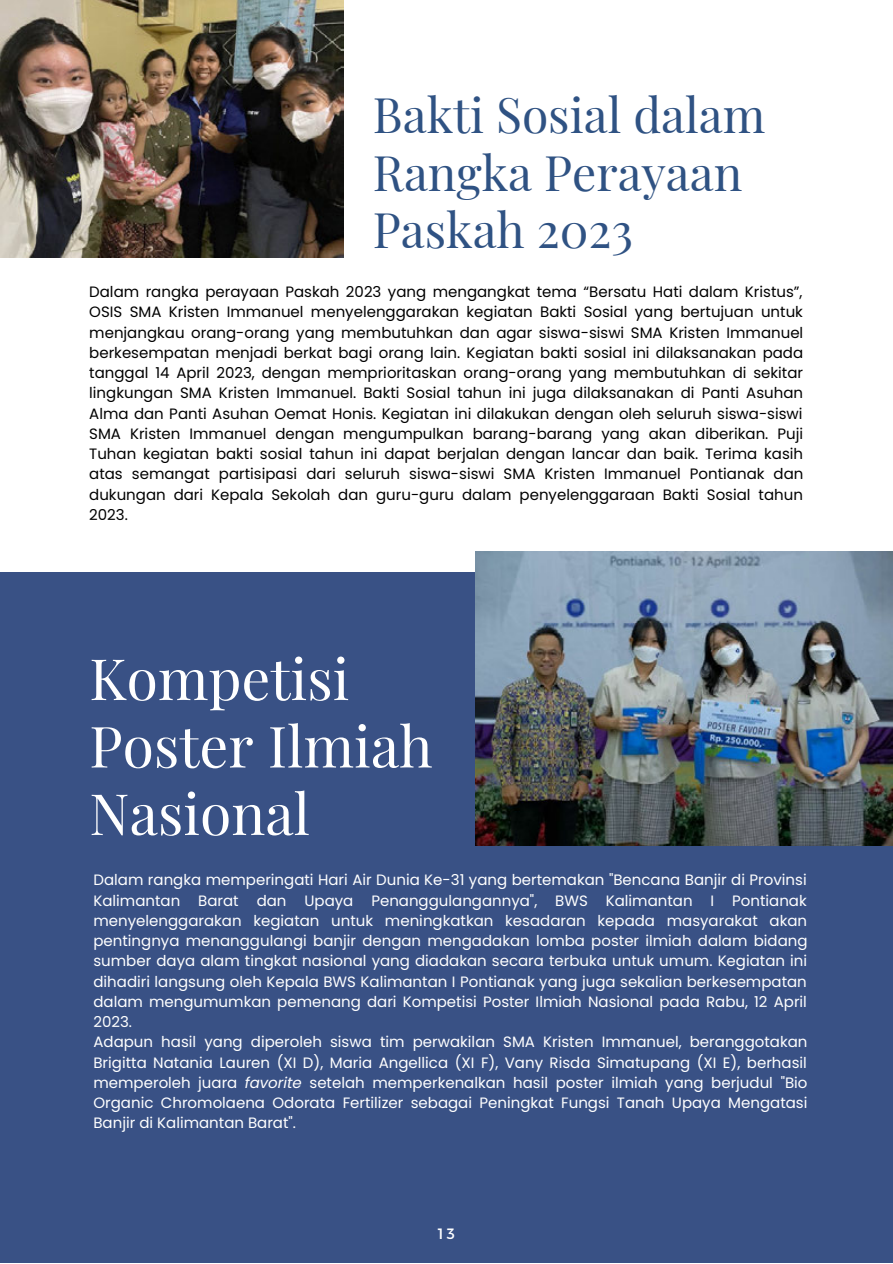
<style>
.page{position:relative;width:893px;height:1264px;background:#fff}
.page>*{position:absolute;margin:0;border:0;box-sizing:border-box;transform-origin:0 0}
.t1{font:57px/67.5px "Playfair Display";color:#fff}
.t2{font:48px/57.3px "Playfair Display";color:#2f5283}
.t3{font:15px/20.2px "Poppins";color:#fff;text-align:justify}
.t4{font:15px/20.2px "Poppins";color:#000;text-align:justify}
.t5{font:15px "Montserrat";color:#fff}
.s1{font-style:italic}
</style>
<div class="page">
<img style="left:0;top:0;width:343px;height:257px">
<div style="left:0;top:572px;width:892px;height:690px;background:#395185"></div>
<img style="left:475px;top:551px;width:417px;height:294px">
<p class="t2" style="left:373px;top:85px;width:394px">Bakti Sosial dalam<br>Rangka Perayaan<br>Paskah 2023</p>
<p class="t4" style="left:89px;top:282px;width:715px">Dalam rangka perayaan Paskah 2023 yang mengangkat tema “Bersatu Hati dalam Kristus”, OSIS SMA Kristen Immanuel menyelenggarakan kegiatan Bakti Sosial yang bertujuan untuk menjangkau orang-orang yang membutuhkan dan agar siswa-siswi SMA Kristen Immanuel berkesempatan menjadi berkat bagi orang lain. Kegiatan bakti sosial ini dilaksanakan pada tanggal 14 April 2023, dengan memprioritaskan orang-orang yang membutuhkan di sekitar lingkungan SMA Kristen Immanuel. Bakti Sosial tahun ini juga dilaksanakan di Panti Asuhan Alma dan Panti Asuhan Oemat Honis. Kegiatan ini dilakukan dengan oleh seluruh siswa-siswi SMA Kristen Immanuel dengan mengumpulkan barang-barang yang akan diberikan. Puji Tuhan kegiatan bakti sosial tahun ini dapat berjalan dengan lancar dan baik. Terima kasih atas semangat partisipasi dari seluruh siswa-siswi SMA Kristen Immanuel Pontianak dan dukungan dari Kepala Sekolah dan guru-guru dalam penyelenggaraan Bakti Sosial tahun 2023.</p>
<p class="t1" style="left:89px;top:642px;width:345px">Kompetisi<br>Poster Ilmiah<br>Nasional</p>
<p class="t3" style="left:93px;top:870px;width:715px">Dalam rangka memperingati Hari Air Dunia Ke-31 yang bertemakan "Bencana Banjir di Provinsi Kalimantan Barat dan Upaya Penanggulangannya", BWS Kalimantan I Pontianak menyelenggarakan kegiatan untuk meningkatkan kesadaran kepada masyarakat akan pentingnya menanggulangi banjir dengan mengadakan lomba poster ilmiah dalam bidang sumber daya alam tingkat nasional yang diadakan secara terbuka untuk umum. Kegiatan ini dihadiri langsung oleh Kepala BWS Kalimantan I Pontianak yang juga sekalian berkesempatan dalam mengumumkan pemenang dari Kompetisi Poster Ilmiah Nasional pada Rabu, 12 April 2023.</p>
<p class="t3" style="left:93px;top:1031px;width:715px">Adapun hasil yang diperoleh siswa tim perwakilan SMA Kristen Immanuel, beranggotakan Brigitta Natania Lauren (XI D), Maria Angellica (XI F), Vany Risda Simatupang (XI E), berhasil memperoleh juara <span class="s1">favorite</span> setelah memperkenalkan hasil poster ilmiah yang berjudul "Bio Organic Chromolaena Odorata Fertilizer sebagai Peningkat Fungsi Tanah Upaya Mengatasi Banjir di Kalimantan Barat".</p>
<p class="t5" style="left:438px;top:1223px;width:18px">13</p>
</div>
